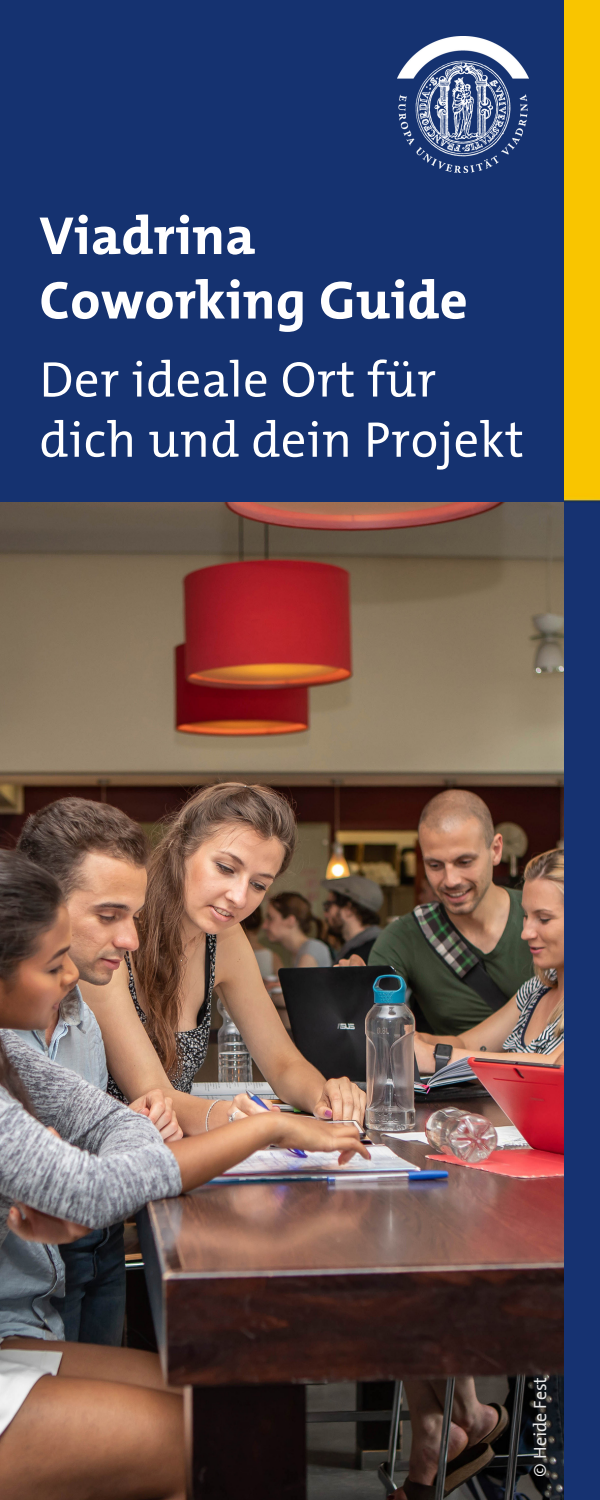
<style>
.page{position:relative;width:600px;height:1500px;background:#fff}
.page>*{position:absolute;margin:0;border:0;box-sizing:border-box;transform-origin:0 0}
.t1{font:700 54px/64.5px "The Mix Office C1";letter-spacing:.01em;color:#fff}
.t2{font:50.4px/60.2px "The Mix Office C1";letter-spacing:.01em;color:#fff}
.t3{font:18px "The Mix Office C1";color:#fff}
</style>
<div class="page">
<img style="left:0;top:502px;width:564px;height:998px">
<div style="left:0;top:0;width:600px;height:502px;background:#153270"></div>
<img style="left:564px;top:0;width:36px;height:1500px">
<img style="left:398px;top:37px;width:131px;height:136px">
<p class="t1" style="left:40px;top:204px;width:430px">Viadrina<br>Coworking Guide</p>
<p class="t2" style="left:40px;top:350px;width:486px">Der ideale Ort für dich und dein Projekt</p>
<p class="t3" style="left:529px;top:1477px;width:101px;rotate:-90deg">© Heide Fest</p>
</div>
